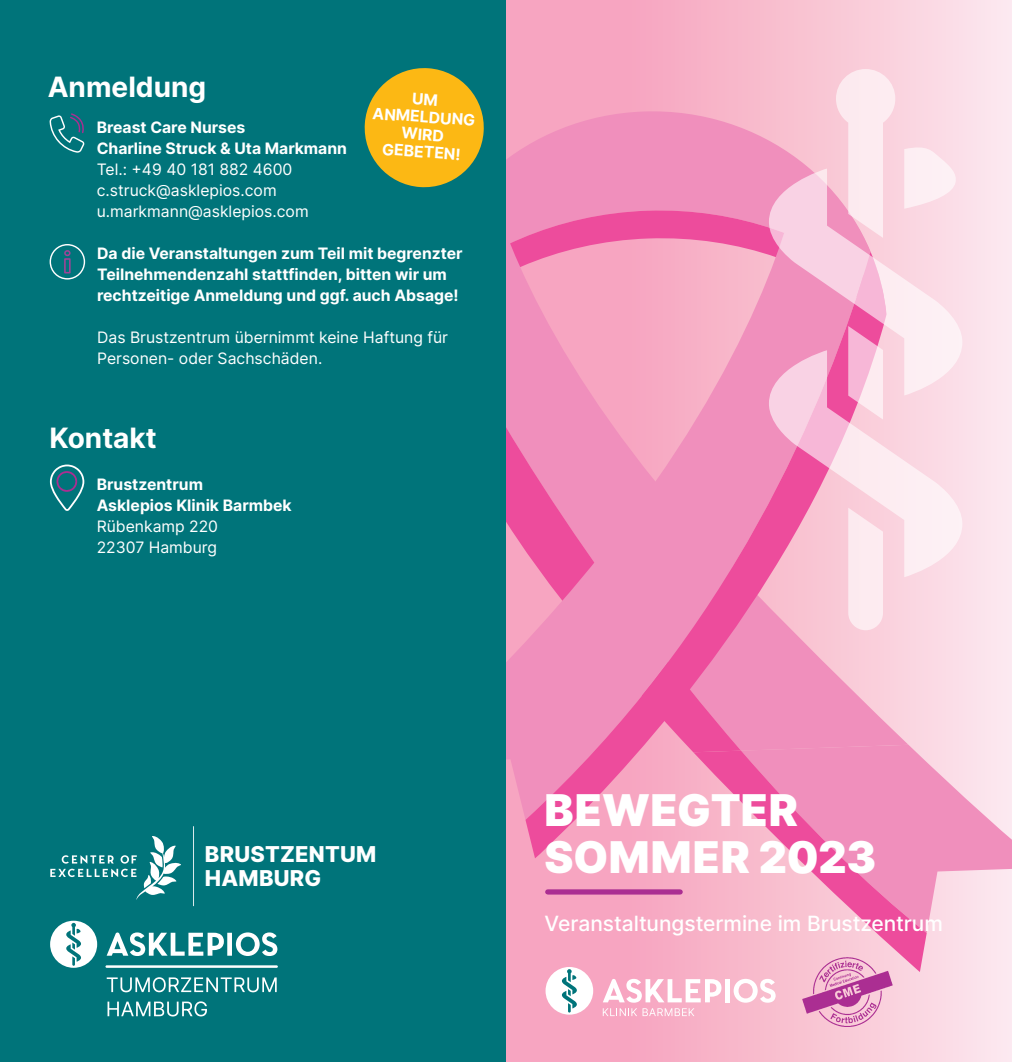
<style>
.page{position:relative;width:1012px;height:1062px;background:#fff}
.page>*{position:absolute;margin:0;border:0;box-sizing:border-box;transform-origin:0 0}
.Headline_Titel{font:900 43.75px/47.2px "Inter";letter-spacing:.005em;color:#fff}
.Kapitelheadline_16pt{font:700 28px "Inter";color:#fff}
.t1{font:800 21.88px/24px "Inter";letter-spacing:.01em;color:#fff}
.Subline_Titel{font:500 21px "Inter";color:#fff}
.t2{font:700 15.75px/21px "Inter";color:#fff}
.t3{font:15.75px/21px "Inter";color:#fff}
.s1{font-weight:400}
</style>
<div class="page">
<div style="left:500px;top:0;width:512px;height:1062px;background:linear-gradient(to right,#f698b7,#fbe3ea)"></div>
<svg style="left:506px;top:107px;width:263px;height:56px;background:#f297be"></svg>
<svg style="left:886px;top:744px;width:126px;height:189px;background:#f6c1d8"></svg>
<svg style="left:693px;top:750px;width:234px;height:222px;background:#f4a0c2"></svg>
<svg style="left:506px;top:163px;width:263px;height:657px;background:#f081b4"></svg>
<svg style="left:525px;top:252px;width:361px;height:606px;background:#f18fba"></svg>
<div style="left:0;top:0;width:506px;height:1062px;background:#00747a"></div>
<div style="left:50px;top:920px;width:47px;height:47px;background:#fff;border-radius:50%"></div>
<svg style="left:66px;top:922px;width:15px;height:43px"></svg>
<hr style="left:105px;top:965px;width:173px;height:2px;background:#fff">
<svg style="left:107px;top:932px;width:170px;height:24px"></svg>
<svg style="left:107px;top:977px;width:170px;height:39px"></svg>
<img style="left:801px;top:956px;width:92px;height:73px">
<svg style="left:50px;top:113px;width:35px;height:40px"></svg>
<svg style="left:50px;top:464px;width:34px;height:47px"></svg>
<svg style="left:364px;top:68px;width:120px;height:120px"></svg>
<svg style="left:50px;top:244px;width:35px;height:35px"></svg>
<svg style="left:193px;top:826px;width:1px;height:80px"></svg>
<svg style="left:50px;top:836px;width:131px;height:63px"></svg>
<div style="left:548px;top:889px;width:132px;height:5px;background:#ab2e92"></div>
<svg style="left:769px;top:69px;width:193px;height:561px;background:#f8c8db"></svg>
<svg style="left:603px;top:1008px;width:34px;height:8px"></svg>
<svg style="left:643px;top:1008px;width:51px;height:8px"></svg>
<div style="left:725px;top:979px;width:5px;height:23px;background:#fff"></div>
<svg style="left:734px;top:978px;width:42px;height:24px"></svg>
<svg style="left:603px;top:978px;width:118px;height:24px"></svg>
<div style="left:546px;top:967px;width:47px;height:47px;background:#fff;border-radius:50%"></div>
<svg style="left:562px;top:969px;width:15px;height:43px"></svg>
<p class="Kapitelheadline_16pt" style="left:48px;top:67px;width:160px">Anmeldung</p>
<p class="t2" style="left:97px;top:116px;width:252px">Breast Care Nurses<br>Charline Struck &amp; Uta Markmann<br><span class="s1">Tel.: +49 40 181 882 4600</span></p>
<p class="t3" style="left:97px;top:179px;width:214px">c.struck@asklepios.com u.markmann@asklepios.com</p>
<p class="t2" style="left:374px;top:87px;width:104px;line-height:17.5px;text-align:center;rotate:4deg">UM<br>ANMELDUNG<br>WIRD<br>GEBETEN!</p>
<p class="t2" style="left:97px;top:242px;width:367px">Da die Veranstaltungen zum Teil mit begrenzter<br>Teilnehmendenzahl stattfinden, bitten wir um rechtzeitige Anmeldung und ggf. auch Absage!</p>
<p class="t3" style="left:97px;top:326px;width:353px">Das Brustzentrum übernimmt keine Haftung für<br>Personen- oder Sachschäden.</p>
<p class="Kapitelheadline_16pt" style="left:50px;top:417px;width:109px">Kontakt</p>
<p class="t2" style="left:97px;top:473px;width:196px">Brustzentrum<br>Asklepios Klinik Barmbek<br><span class="s1">Rübenkamp 220</span></p>
<p class="t3" style="left:97px;top:536px;width:122px">22307 Hamburg</p>
<p class="t1" style="left:205px;top:844px;width:173px">BRUSTZENTUM<br>HAMBURG</p>
<p class="Headline_Titel" style="left:544px;top:785px;width:333px">BEWEGTER<br>SOMMER 2023</p>
<p class="Subline_Titel" style="left:544px;top:907px;width:400px">Veranstaltungstermine im Brustzentrum</p>
</div>
